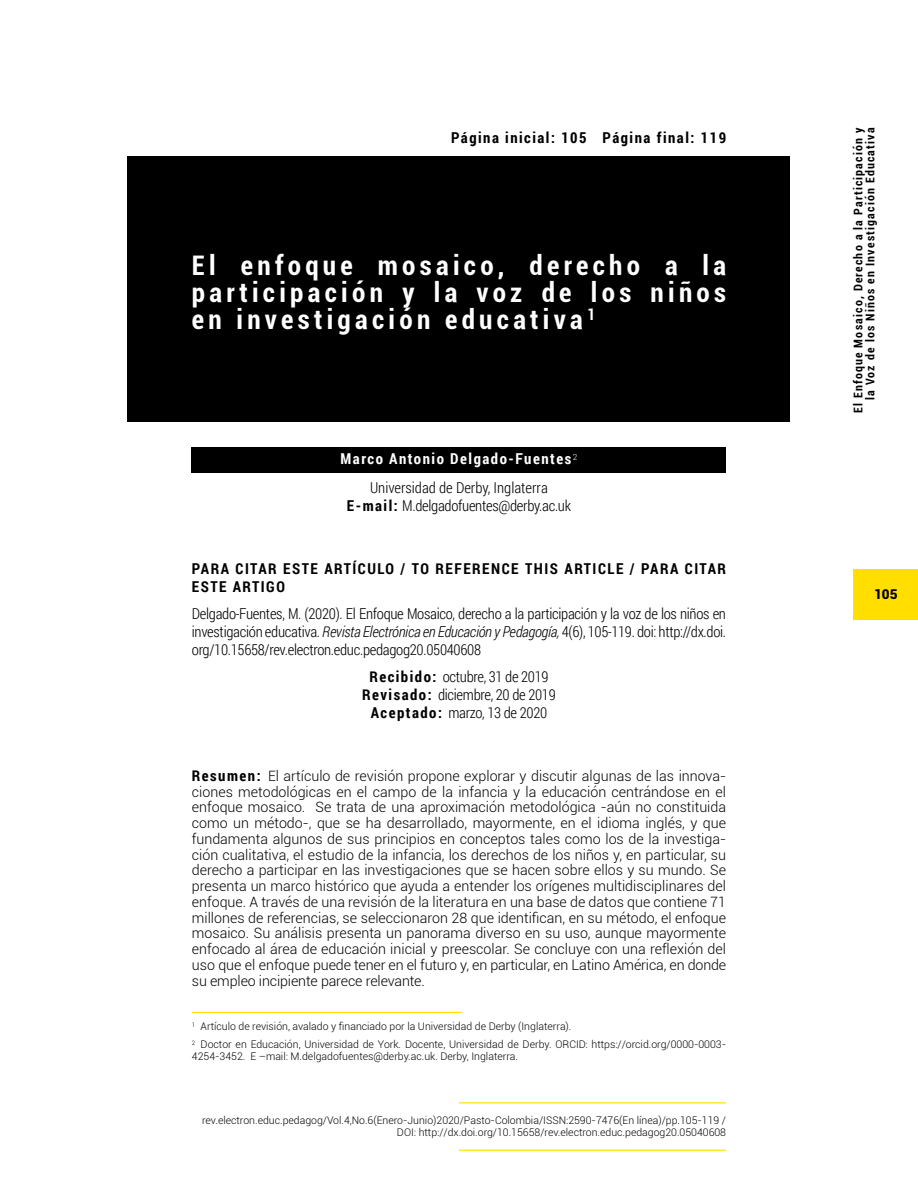
<style>
.page{position:relative;width:918px;height:1188px;background:#fff}
.page>*{position:absolute;margin:0;border:0;box-sizing:border-box;transform-origin:0 0}
.Título_01_Preliminar{font:700 condensed 27px/27px "Roboto";letter-spacing:.16em;color:#fff;text-align:justify}
.Primer_Párrafo_Preli{font:300 15px/18px "Roboto Condensed";letter-spacing:-.02em;color:#000;text-align:justify}
.Subtítulo_Contenido{font:700 15px/18px "Roboto Condensed";letter-spacing:.1em;color:#000}
.Texto_Base_Contenido{font:700 15px "Roboto Condensed";letter-spacing:.1em;color:#000}
.Primer_Párrafo_Preli-2{font:300 15px "Roboto Condensed";color:#000}
.Primer_Párrafo_Preli-3{font:700 15px "Roboto Condensed";letter-spacing:.1em;color:#fff}
.Subtítulo_Contenido-2{font:300 14.25px/15.8px "Roboto";letter-spacing:-.01em;color:#000;text-align:justify}
.Primer_Párrafo_Preli-4{font:900 13.5px "Roboto";color:#000}
.t1{font:700 condensed 12px/12px "Roboto";letter-spacing:.1em;color:#000;text-align:right}
.Pie_de_Página{font:300 10.5px/12px "Roboto";color:#000;text-align:right}
.s1{font-weight:700}
.s2{font-style:italic}
.s3{font-family:"Roboto Condensed";font-weight:700;font-size:15px}
</style>
<div class="page">
<div style="left:854px;top:569px;width:64px;height:50px;background:#ffde00"></div>
<hr style="left:459px;top:1102px;width:267px;height:1px;background:#ffde00">
<hr style="left:459px;top:1150px;width:267px;height:1px;background:#ffde00">
<div style="left:192px;top:447px;width:534px;height:25px;background:#000"></div>
<div style="left:128px;top:156px;width:662px;height:266px;background:#000"></div>
<hr style="left:192px;top:1012px;width:270px;height:1px;background:#ffde00">
<p class="Texto_Base_Contenido" style="left:451px;top:127px;width:277px">Página inicial: 105 Página final: 119</p>
<p class="Título_01_Preliminar" style="left:192px;top:250px;width:536px">El enfoque mosaico, derecho a la participación y la voz de los niños en investigación educativa <sup>1</sup></p>
<p class="Primer_Párrafo_Preli-3" style="left:341px;top:448px;width:238px">Marco Antonio Delgado-Fuentes<sup>2</sup></p>
<p class="Primer_Párrafo_Preli-2" style="left:370px;top:477px;width:179px">Universidad de Derby, Inglaterra</p>
<p class="Primer_Párrafo_Preli" style="left:347px;top:496px;width:226px"><span class="s1">E-mail:</span> M.delgadofuentes@derby.ac.uk</p>
<p class="Subtítulo_Contenido" style="left:192px;top:559px;width:536px">PARA CITAR ESTE ARTÍCULO / TO REFERENCE THIS ARTICLE / PARA CITAR<br>ESTE ARTIGO</p>
<p class="Primer_Párrafo_Preli" style="left:192px;top:604px;width:536px">Delgado-Fuentes, M. (2020). El Enfoque Mosaico, derecho a la participación y la voz de los niños en investigación educativa. <span class="s2">Revista Electrónica en Educación y Pedagogía,</span> 4(6), 105-119. doi: http://dx.doi. org/10.15658/rev.electron.educ.pedagog20.05040608</p>
<p class="Primer_Párrafo_Preli" style="left:369px;top:667px;width:181px"><span class="s1">Recibido:</span> octubre, 31 de 2019</p>
<p class="Primer_Párrafo_Preli" style="left:362px;top:685px;width:195px"><span class="s1">Revisado:</span> diciembre, 20 de 2019</p>
<p class="Primer_Párrafo_Preli" style="left:371px;top:703px;width:178px"><span class="s1">Aceptado:</span> marzo, 13 de 2020</p>
<p class="Subtítulo_Contenido-2" style="left:192px;top:767px;width:536px"><span class="s3">Resumen:</span> El artículo de revisión propone explorar y discutir algunas de las innova&shy;ciones metodológicas en el campo de la infancia y la educación centrándose en el enfoque mosaico. Se trata de una aproximación metodológica -aún no constituida como un método-, que se ha desarrollado, mayormente, en el idioma inglés, y que fundamenta algunos de sus principios en conceptos tales como los de la investiga&shy;ción cualitativa, el estudio de la infancia, los derechos de los niños y, en particular, su derecho a participar en las investigaciones que se hacen sobre ellos y su mundo. Se presenta un marco histórico que ayuda a entender los orígenes multidisciplinares del enfoque. A través de una revisión de la literatura en una base de datos que contiene 71 millones de referencias, se seleccionaron 28 que identifican, en su método, el enfoque mosaico. Su análisis presenta un panorama diverso en su uso, aunque mayormente enfocado al área de educación inicial y preescolar. Se concluye con una reflexión del uso que el enfoque puede tener en el futuro y, en particular, en Latino América, en donde su empleo incipiente parece relevante.</p>
<p class="Pie_de_Página" style="left:192px;top:1020px;width:381px"><sup>1</sup> Artículo de revisión, avalado y financiado por la Universidad de Derby (Inglaterra).</p>
<p class="Pie_de_Página" style="left:192px;top:1038px;width:536px;text-align:left"><sup>2</sup> Doctor en Educación, Universidad de York. Docente, Universidad de Derby. ORCID: https://orcid.org/0000-0003-<br>4254-3452. E –mail: M.delgadofuentes@derby.ac.uk. Derby, Inglaterra.</p>
<p class="Pie_de_Página" style="left:202px;top:1114px;width:526px">rev.electron.educ.pedagog/Vol.4,No.6(Enero-Junio)2020/Pasto-Colombia/ISSN:2590-7476(En línea)/pp.105-119 /<br>DOI: http://dx.doi.org/10.15658/rev.electron.educ.pedagog20.05040608</p>
<p class="t1" style="left:852px;top:413px;width:287px;rotate:-90deg">El Enfoque Mosaico, Derecho a la Participación y la Voz de los Niños en Investigación Educativa</p>
<p class="Primer_Párrafo_Preli-4" style="left:874px;top:585px;width:25px">105</p>
</div>
